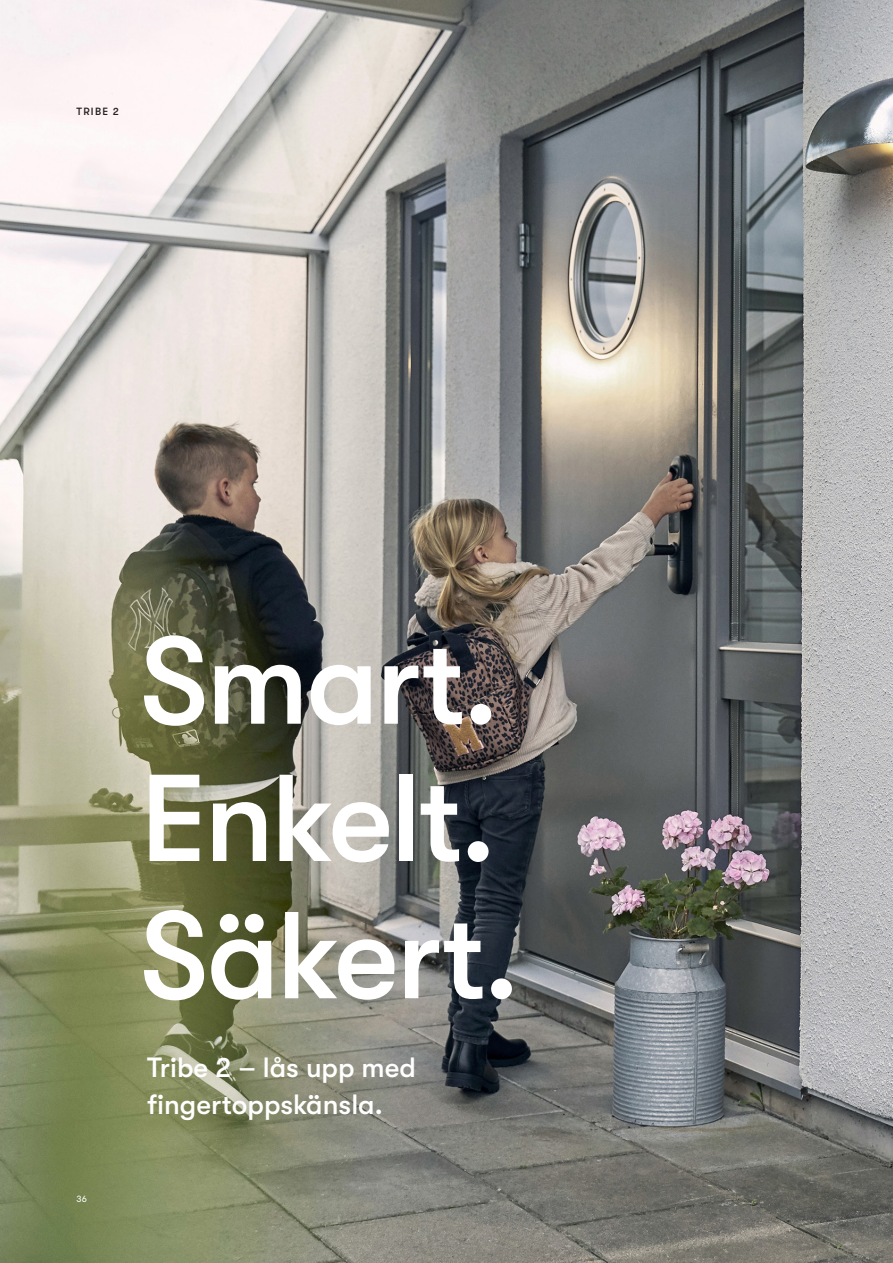
<style>
.page{position:relative;width:893px;height:1263px;background:#fff}
.page>*{position:absolute;margin:0;border:0;box-sizing:border-box;transform-origin:0 0}
.t1{font:500 123.3px "GT Walsheim";letter-spacing:-.02em;color:#fff}
.t2{font:500 27.9px "GT Walsheim";color:#fff}
.t3{font:500 10.5px "GT Walsheim";letter-spacing:.12em;color:#231f20}
.t4{font:9px "GT Walsheim";color:#fff}
</style>
<div class="page">
<img style="left:0;top:0;width:893px;height:1263px">
<p class="t3" style="left:77px;top:105px;width:44px">TRIBE 2</p>
<p class="t4" style="left:77px;top:1193px;width:12px">36</p>
<p class="t1" style="left:140px;top:612px;width:360px">Smart.</p>
<p class="t1" style="left:140px;top:749px;width:357px">Enkelt.</p>
<p class="t1" style="left:140px;top:886px;width:380px">Säkert.</p>
<p class="t2" style="left:147px;top:1052px;width:270px">Tribe 2 – lås upp med</p>
<p class="t2" style="left:147px;top:1088px;width:237px">fingertoppskänsla.</p>
</div>
